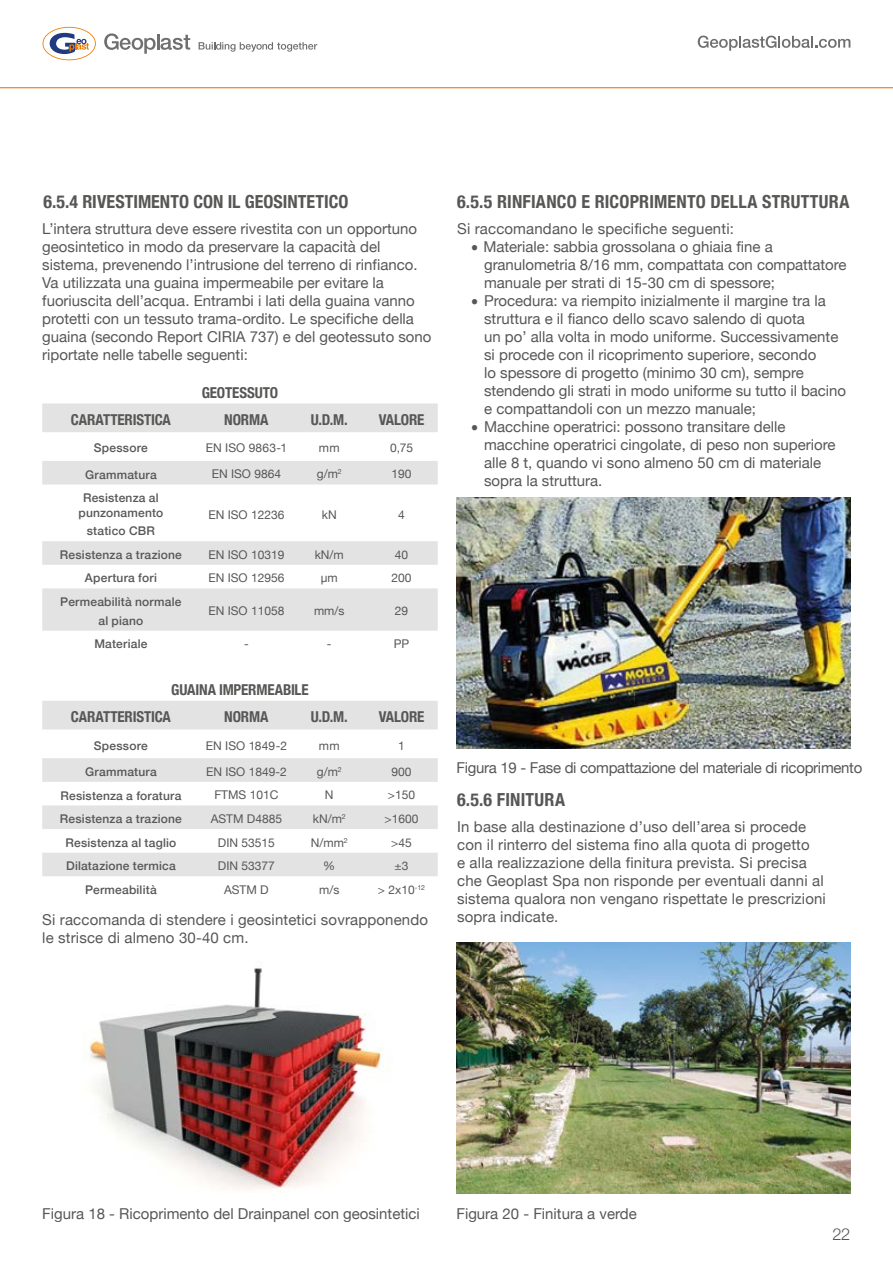
<style>
.page{position:relative;width:893px;height:1263px;background:#fff}
.page>*{position:absolute;margin:0;border:0;box-sizing:border-box;transform-origin:0 0}
.t1{font:700 condensed 18px "Helvetica Neue";letter-spacing:.005em;color:#575756}
.t2{font:300 16.5px "Helvetica Neue";color:#575756}
.t3{font:15px/18px "Helvetica Neue";color:#575756}
.t4{font:700 condensed 15px "Helvetica Neue";letter-spacing:-.01em;color:#575756}
.t5{font:15px "Helvetica Neue";letter-spacing:-.02em;color:#575756}
.t6{font:500 12px/14.4px "Helvetica Neue";letter-spacing:.015em;color:#575756;text-align:center}
.t7{font:12px "Helvetica Neue";color:#575756}
</style>
<div class="page">
<hr style="left:0;top:87px;width:893px;height:1px;background:#ec7c01">
<svg style="left:43px;top:27px;width:53px;height:33px"></svg>
<svg style="left:104px;top:33px;width:86px;height:21px"></svg>
<svg style="left:199px;top:42px;width:118px;height:10px"></svg>
<svg style="left:698px;top:36px;width:152px;height:15px"></svg>
<img style="left:456px;top:943px;width:394px;height:251px">
<img style="left:456px;top:497px;width:394px;height:251px">
<div style="left:42px;top:403px;width:396px;height:29px;background:#e3e3e3"></div>
<div style="left:42px;top:461px;width:396px;height:23px;background:#e3e3e3"></div>
<svg style="left:42px;top:541px;width:396px;height:90px"></svg>
<div style="left:42px;top:701px;width:396px;height:28px;background:#e3e3e3"></div>
<div style="left:42px;top:758px;width:396px;height:24px;background:#e3e3e3"></div>
<svg style="left:42px;top:805px;width:396px;height:71px"></svg>
<img style="left:84px;top:968px;width:306px;height:223px">
<p class="t1" style="left:43px;top:187px;width:306px">6.5.4 RIVESTIMENTO CON IL GEOSINTETICO</p>
<p class="t3" style="left:42px;top:220px;width:391px">L’intera struttura deve essere rivestita con un opportuno geosintetico in modo da preservare la capacità del sistema, prevenendo l’intrusione del terreno di rinfianco.<br>Va utilizzata una guaina impermeabile per evitare la fuoriuscita dell’acqua. Entrambi i lati della guaina vanno protetti con un tessuto trama-ordito. Le specifiche della guaina (secondo Report CIRIA 737) e del geotessuto sono riportate nelle tabelle seguenti:</p>
<p class="t4" style="left:202px;top:380px;width:78px">GEOTESSUTO</p>
<p class="t4" style="left:71px;top:407px;width:101px">CARATTERISTICA</p>
<p class="t4" style="left:224px;top:407px;width:46px">NORMA</p>
<p class="t4" style="left:311px;top:407px;width:38px">U.D.M.</p>
<p class="t4" style="left:379px;top:407px;width:47px">VALORE</p>
<p class="t6" style="left:94px;top:440px;width:55px">Spessore</p>
<p class="t7" style="left:206px;top:439px;width:83px">EN ISO 9863-1</p>
<p class="t7" style="left:319px;top:439px;width:22px">mm</p>
<p class="t7" style="left:390px;top:439px;width:24px">0,75</p>
<p class="t6" style="left:85px;top:466px;width:73px">Grammatura</p>
<p class="t7" style="left:212px;top:465px;width:71px">EN ISO 9864</p>
<p class="t7" style="left:317px;top:465px;width:27px">g/m<sup>2</sup></p>
<p class="t7" style="left:392px;top:465px;width:22px">190</p>
<p class="t6" style="left:79px;top:490px;width:86px">Resistenza al punzonamento</p>
<p class="t6" style="left:87px;top:523px;width:70px">statico CBR</p>
<p class="t7" style="left:208px;top:506px;width:78px">EN ISO 12236</p>
<p class="t7" style="left:322px;top:506px;width:16px">kN</p>
<p class="t7" style="left:398px;top:506px;width:8px">4</p>
<p class="t6" style="left:60px;top:546px;width:124px">Resistenza a trazione</p>
<p class="t7" style="left:208px;top:546px;width:78px">EN ISO 10319</p>
<p class="t7" style="left:315px;top:546px;width:31px">kN/m</p>
<p class="t7" style="left:395px;top:546px;width:15px">40</p>
<p class="t6" style="left:85px;top:570px;width:74px">Apertura fori</p>
<p class="t7" style="left:208px;top:569px;width:78px">EN ISO 12956</p>
<p class="t7" style="left:321px;top:569px;width:18px">μm</p>
<p class="t7" style="left:392px;top:569px;width:22px">200</p>
<p class="t6" style="left:60px;top:591px;width:123px;line-height:18.6px">Permeabilità normale al piano</p>
<p class="t7" style="left:208px;top:602px;width:78px">EN ISO 11058</p>
<p class="t7" style="left:314px;top:602px;width:32px">mm/s</p>
<p class="t7" style="left:395px;top:602px;width:15px">29</p>
<p class="t6" style="left:94px;top:636px;width:55px">Materiale</p>
<p class="t7" style="left:244px;top:635px;width:6px">-</p>
<p class="t7" style="left:327px;top:635px;width:6px">-</p>
<p class="t7" style="left:394px;top:635px;width:17px">PP</p>
<p class="t4" style="left:171px;top:677px;width:139px">GUAINA IMPERMEABILE</p>
<p class="t4" style="left:71px;top:704px;width:101px">CARATTERISTICA</p>
<p class="t4" style="left:224px;top:704px;width:46px">NORMA</p>
<p class="t4" style="left:311px;top:704px;width:38px">U.D.M.</p>
<p class="t4" style="left:379px;top:704px;width:47px">VALORE</p>
<p class="t6" style="left:94px;top:737px;width:55px">Spessore</p>
<p class="t7" style="left:206px;top:737px;width:83px">EN ISO 1849-2</p>
<p class="t7" style="left:319px;top:737px;width:22px">mm</p>
<p class="t7" style="left:398px;top:737px;width:8px">1</p>
<p class="t6" style="left:85px;top:763px;width:73px">Grammatura</p>
<p class="t7" style="left:206px;top:763px;width:82px">EN ISO 1849-2</p>
<p class="t7" style="left:317px;top:763px;width:26px">g/m<sup>2</sup></p>
<p class="t7" style="left:392px;top:763px;width:22px">900</p>
<p class="t6" style="left:60px;top:787px;width:122px">Resistenza a foratura</p>
<p class="t7" style="left:214px;top:786px;width:66px">FTMS 101C</p>
<p class="t7" style="left:325px;top:786px;width:10px">N</p>
<p class="t7" style="left:388px;top:786px;width:29px">&gt;150</p>
<p class="t6" style="left:60px;top:811px;width:124px">Resistenza a trazione</p>
<p class="t7" style="left:211px;top:810px;width:73px">ASTM D4885</p>
<p class="t7" style="left:313px;top:810px;width:35px">kN/m<sup>2</sup></p>
<p class="t7" style="left:385px;top:810px;width:35px">&gt;1600</p>
<p class="t6" style="left:66px;top:834px;width:112px">Resistenza al taglio</p>
<p class="t7" style="left:218px;top:834px;width:58px">DIN 53515</p>
<p class="t7" style="left:311px;top:834px;width:39px">N/mm<sup>2</sup></p>
<p class="t7" style="left:391px;top:834px;width:22px">&gt;45</p>
<p class="t6" style="left:66px;top:858px;width:111px">Dilatazione termica</p>
<p class="t7" style="left:218px;top:857px;width:58px">DIN 53377</p>
<p class="t7" style="left:323px;top:857px;width:13px">%</p>
<p class="t7" style="left:395px;top:857px;width:15px">±3</p>
<p class="t6" style="left:85px;top:881px;width:73px">Permeabilità</p>
<p class="t7" style="left:224px;top:881px;width:46px">ASTM D</p>
<p class="t7" style="left:319px;top:881px;width:22px">m/s</p>
<p class="t7" style="left:378px;top:881px;width:49px">&gt; 2x10<sup>-12</sup></p>
<p class="t1" style="left:457px;top:187px;width:394px">6.5.5 RINFIANCO E RICOPRIMENTO DELLA STRUTTURA</p>
<p class="t3" style="left:483px;top:220px;width:365px;text-indent:-26px">Si raccomandano le specifiche seguenti:<br>Materiale: sabbia grossolana o ghiaia fine a granulometria 8/16 mm, compattata con compattatore manuale per strati di 15-30 cm di spessore; Procedura: va riempito inizialmente il margine tra la struttura e il fianco dello scavo salendo di quota<br>un po’ alla volta in modo uniforme. Successivamente si procede con il ricoprimento superiore, secondo<br>lo spessore di progetto (minimo 30 cm), sempre stendendo gli strati in modo uniforme su tutto il bacino e compattandoli con un mezzo manuale;<br>Macchine operatrici: possono transitare delle macchine operatrici cingolate, di peso non superiore alle 8 t, quando vi sono almeno 50 cm di materiale sopra la struttura.</p>
<p class="t5" style="left:456px;top:757px;width:407px">Figura 19 - Fase di compattazione del materiale di ricoprimento</p>
<p class="t1" style="left:457px;top:785px;width:109px">6.5.6 FINITURA</p>
<p class="t3" style="left:457px;top:818px;width:370px">In base alla destinazione d’uso dell’area si procede con il rinterro del sistema fino alla quota di progetto<br>e alla realizzazione della finitura prevista. Si precisa che Geoplast Spa non risponde per eventuali danni al sistema qualora non vengano rispettate le prescrizioni</p>
<p class="t3" style="left:42px;top:911px;width:387px">Si raccomanda di stendere i geosintetici sovrapponendo</p>
<p class="t3" style="left:457px;top:908px;width:103px">sopra indicate.</p>
<p class="t3" style="left:42px;top:929px;width:208px">le strisce di almeno 30-40 cm.</p>
<p class="t3" style="left:42px;top:1205px;width:379px">Figura 18 - Ricoprimento del Drainpanel con geosintetici</p>
<p class="t3" style="left:456px;top:1205px;width:182px">Figura 20 - Finitura a verde</p>
<p class="t2" style="left:833px;top:1220px;width:19px">22</p>
</div>
